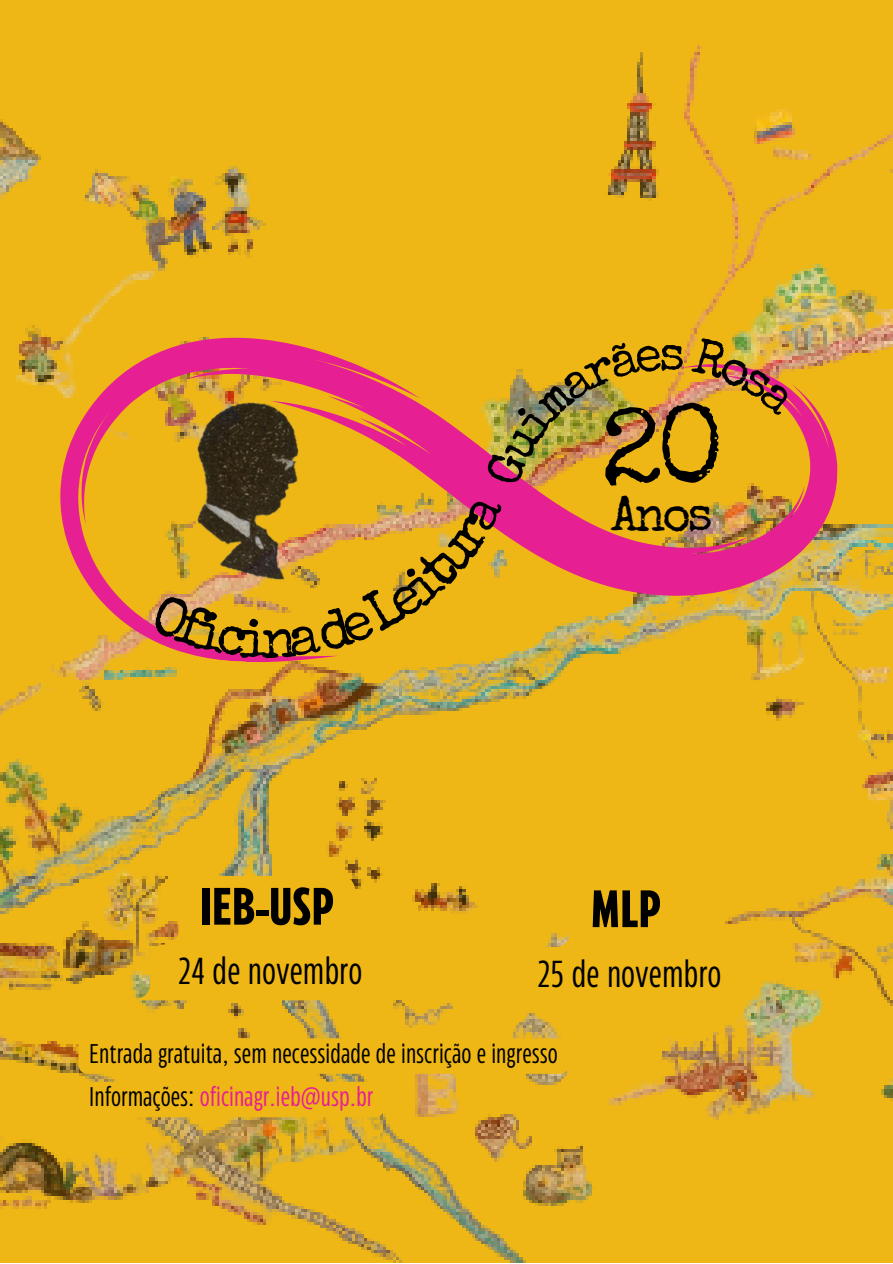
<style>
.page{position:relative;width:893px;height:1264px;background:#fff}
.page>*{position:absolute;margin:0;border:0;box-sizing:border-box;transform-origin:0 0}
.t1{font:111.3px "Special Elite";color:#000}
.t2{font:700 52.5px "Eastman Compressed";color:#000}
.t3{font:48.75px "Special Elite";color:#000}
.t4{font:37.5px "Eastman Compressed";color:#000}
.t5{font:27px "Eastman Compressed";color:#000}
.t6{font:27px "Eastman Compressed";color:#e61f93}
.s1{color:#000}
</style>
<div class="page">
<img style="left:0;top:0;width:892px;height:1262px">
<img style="left:50px;top:324px;width:793px;height:373px">
<img style="left:198px;top:403px;width:100px;height:90px">
<svg style="left:0;top:875px;width:383px;height:184px;background:#e2ae1c"></svg>
<div style="left:509px;top:878px;width:233px;height:124px;background:#eeb715"></div>
<div style="left:78px;top:1081px;width:306px;height:36px;background:#eeb715;border-radius:9px"></div>
<div style="left:78px;top:1038px;width:490px;height:35px;background:#eeb715;border-radius:9px"></div>
<svg style="left:150px;top:493px;width:353px;height:166px;background:#daa228"></svg>
<img style="left:484px;top:340px;width:199px;height:146px">
<svg style="left:691px;top:336px;width:103px;height:80px;background:#e29d3f"></svg>
<p class="t2" style="left:199px;top:885px;width:136px">IEB-USP</p>
<p class="t4" style="left:178px;top:956px;width:185px">24 de novembro</p>
<p class="t1" style="left:599px;top:404px;width:126px">20</p>
<p class="t3" style="left:611px;top:495px;width:103px">Anos</p>
<p class="t2" style="left:590px;top:888px;width:72px">MLP</p>
<p class="t4" style="left:537px;top:959px;width:185px">25 de novembro</p>
<p class="t5" style="left:89px;top:1042px;width:470px">Entrada gratuita, sem necessidade de inscrição e ingresso</p>
<p class="t6" style="left:89px;top:1086px;width:285px"><span class="s1">Informações:</span> oficinagr.ieb@usp.br</p>
</div>
